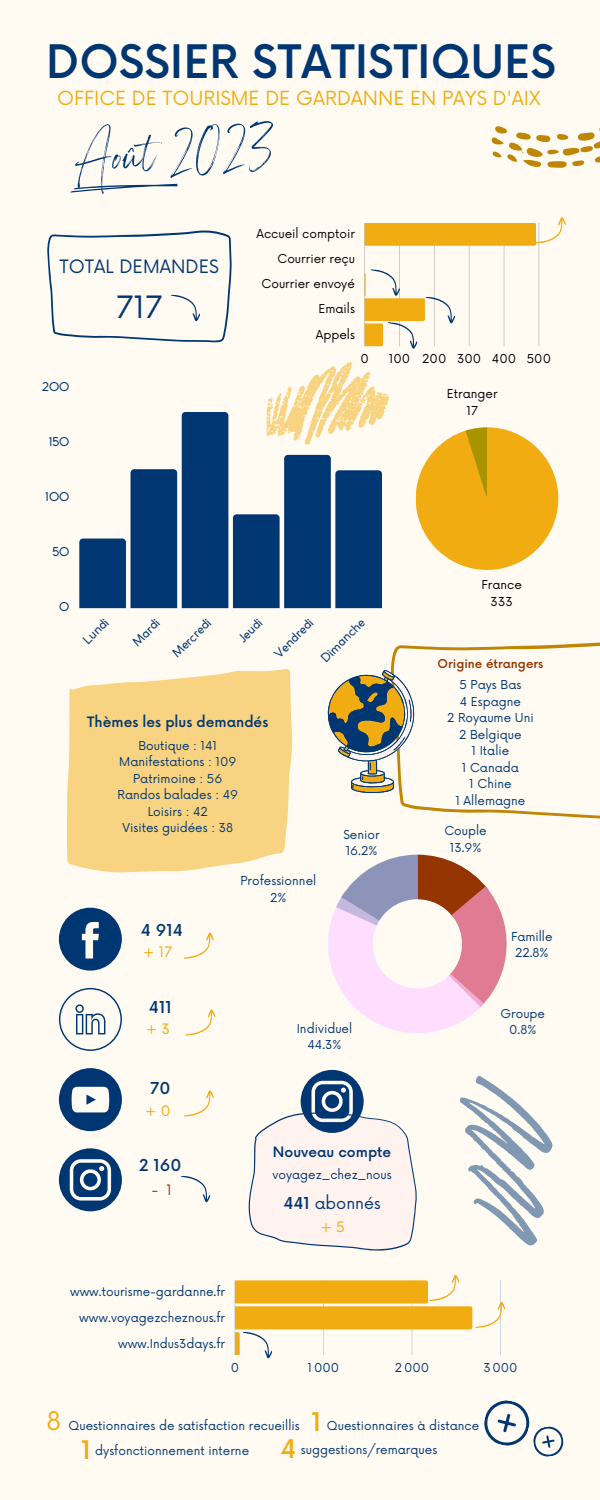
<style>
.page{position:relative;width:600px;height:1500px;background:#fffbf3}
.page>*{position:absolute;margin:0;border:0;box-sizing:border-box;transform-origin:0 0}
.t1{font:65px "Angella White";color:#003672}
.t2{font:500 45px "Now";color:#003672}
.t3{font:30px "Now";color:#003672}
.t4{font:500 25px "Now";color:#f1ac12}
.t5{font:25px "Now";color:#f1ac12}
.t6{font:19px "Now";color:#f1ac12}
.t7{font:18px "Now";color:#003672}
.t8{font:500 16px "Now";color:#003672}
.t9{font:16px "Now";color:#003672}
.t10{font:500 14px "Now";color:#003672}
.t11{font:14px "Now";color:#f1ac12}
.t12{font:14px "Now";color:#943400}
.t13{font:12px "Now";color:#003672}
.t14{font:12px "Now";color:#000}
.t15{font:12px "Coco Gothic";color:#003672}
.t16{font:500 12px "Now";color:#943400}
.s1{font-weight:500}
</style>
<div class="page">
<svg style="left:416px;top:427px;width:142px;height:143px"></svg>
<svg style="left:328px;top:855px;width:179px;height:178px"></svg>
<svg style="left:391px;top:642px;width:209px;height:177px"></svg>
<svg style="left:491px;top:126px;width:109px;height:42px"></svg>
<svg style="left:70px;top:183px;width:108px;height:10px"></svg>
<svg style="left:328px;top:670px;width:86px;height:123px"></svg>
<svg style="left:79px;top:362px;width:310px;height:246px"></svg>
<svg style="left:67px;top:669px;width:225px;height:204px;background:#f8d68c"></svg>
<svg style="left:59px;top:908px;width:63px;height:63px"></svg>
<svg style="left:59px;top:1148px;width:63px;height:63px"></svg>
<svg style="left:59px;top:988px;width:63px;height:63px"></svg>
<svg style="left:59px;top:1068px;width:63px;height:63px"></svg>
<svg style="left:184px;top:932px;width:30px;height:27px"></svg>
<svg style="left:185px;top:1009px;width:30px;height:27px"></svg>
<svg style="left:184px;top:1090px;width:30px;height:27px"></svg>
<svg style="left:248px;top:1070px;width:169px;height:181px"></svg>
<svg style="left:460px;top:1076px;width:93px;height:170px"></svg>
<svg style="left:484px;top:1400px;width:80px;height:57px"></svg>
<svg style="left:47px;top:230px;width:185px;height:112px"></svg>
<svg style="left:364px;top:217px;width:202px;height:132px"></svg>
<svg style="left:181px;top:1176px;width:30px;height:27px"></svg>
<svg style="left:234px;top:1275px;width:271px;height:84px"></svg>
<p class="t2" style="left:46px;top:38px;width:511px">DOSSIER STATISTIQUES</p>
<p class="t6" style="left:57px;top:88px;width:485px">OFFICE DE TOURISME DE GARDANNE EN PAYS D'AIX</p>
<p class="t1" style="left:71px;top:118px;width:202px;rotate:-4deg">Août 2023</p>
<p class="t7" style="left:60px;top:257px;width:161px">TOTAL DEMANDES</p>
<p class="t15" style="left:42px;top:382px;width:29px">200</p>
<p class="t15" style="left:48px;top:437px;width:23px">150</p>
<p class="t15" style="left:45px;top:492px;width:26px">100</p>
<p class="t15" style="left:52px;top:547px;width:19px">50</p>
<p class="t15" style="left:59px;top:602px;width:12px">0</p>
<p class="t3" style="left:116px;top:290px;width:48px">717</p>
<p class="t14" style="left:257px;top:227px;width:100px">Accueil comptoir</p>
<p class="t14" style="left:278px;top:252px;width:79px">Courrier reçu</p>
<p class="t14" style="left:262px;top:277px;width:95px">Courrier envoyé</p>
<p class="t14" style="left:318px;top:302px;width:38px">Emails</p>
<p class="t14" style="left:316px;top:328px;width:41px">Appels</p>
<p class="t14" style="left:360px;top:352px;width:10px">0</p>
<p class="t14" style="left:389px;top:352px;width:23px">100</p>
<p class="t14" style="left:422px;top:352px;width:26px">200</p>
<p class="t14" style="left:457px;top:352px;width:26px">300</p>
<p class="t14" style="left:492px;top:352px;width:26px">400</p>
<p class="t14" style="left:527px;top:352px;width:26px">500</p>
<p class="t14" style="left:447px;top:387px;width:52px">Etranger</p>
<p class="t14" style="left:467px;top:404px;width:13px">17</p>
<p class="t14" style="left:481px;top:578px;width:42px">France</p>
<p class="t14" style="left:491px;top:595px;width:24px">333</p>
<p class="t15" style="left:82px;top:639px;width:32px;rotate:-45deg">Lundi</p>
<p class="t15" style="left:132px;top:640px;width:34px;rotate:-45deg">Mardi</p>
<p class="t15" style="left:171px;top:652px;width:51px;rotate:-45deg">Mercredi</p>
<p class="t15" style="left:237px;top:637px;width:29px;rotate:-45deg">Jeudi</p>
<p class="t15" style="left:273px;top:652px;width:51px;rotate:-45deg">Vendredi</p>
<p class="t15" style="left:320px;top:657px;width:58px;rotate:-45deg">Dimanche</p>
<p class="t10" style="left:87px;top:715px;width:182px">Thèmes les plus demandés</p>
<p class="t13" style="left:138px;top:739px;width:80px">Boutique : 141</p>
<p class="t13" style="left:119px;top:755px;width:119px">Manifestations : 109</p>
<p class="t13" style="left:133px;top:772px;width:91px">Patrimoine : 56</p>
<p class="t13" style="left:117px;top:788px;width:122px">Randos balades : 49</p>
<p class="t13" style="left:148px;top:805px;width:62px">Loisirs : 42</p>
<p class="t13" style="left:122px;top:821px;width:112px">Visites guidées : 38</p>
<p class="t8" style="left:141px;top:921px;width:43px">4 914</p>
<p class="t11" style="left:143px;top:944px;width:31px">+ 17</p>
<p class="t13" style="left:240px;top:874px;width:77px">Professionnel</p>
<p class="t13" style="left:270px;top:891px;width:18px">2%</p>
<p class="t13" style="left:343px;top:828px;width:38px">Senior</p>
<p class="t13" style="left:346px;top:844px;width:33px">16.2%</p>
<p class="t8" style="left:149px;top:999px;width:24px">411</p>
<p class="t11" style="left:146px;top:1021px;width:26px">+ 3</p>
<p class="t8" style="left:150px;top:1079px;width:22px">70</p>
<p class="t11" style="left:145px;top:1103px;width:27px">+ 0</p>
<p class="t8" style="left:139px;top:1157px;width:44px">2 160</p>
<p class="t12" style="left:152px;top:1182px;width:22px">- 1</p>
<p class="t13" style="left:70px;top:1285px;width:157px">www.tourisme-gardanne.fr</p>
<p class="t13" style="left:79px;top:1311px;width:147px">www.voyagezcheznous.fr</p>
<p class="t13" style="left:118px;top:1337px;width:109px">www.Indus3days.fr</p>
<p class="t13" style="left:297px;top:1022px;width:57px">Individuel</p>
<p class="t13" style="left:307px;top:1038px;width:36px">44.3%</p>
<p class="t10" style="left:273px;top:1144px;width:120px">Nouveau compte</p>
<p class="t13" style="left:272px;top:1168px;width:121px">voyagez_chez_nous</p>
<p class="t9" style="left:283px;top:1194px;width:99px"><span class="s1">441</span> abonnés</p>
<p class="t11" style="left:320px;top:1219px;width:26px">+ 5</p>
<p class="t16" style="left:438px;top:657px;width:107px">Origine étrangers</p>
<p class="t13" style="left:459px;top:678px;width:63px">5 Pays Bas</p>
<p class="t13" style="left:460px;top:695px;width:63px">4 Espagne</p>
<p class="t13" style="left:447px;top:711px;width:88px">2 Royaume Uni</p>
<p class="t13" style="left:459px;top:728px;width:64px">2 Belgique</p>
<p class="t13" style="left:471px;top:744px;width:39px">1 Italie</p>
<p class="t13" style="left:462px;top:761px;width:59px">1 Canada</p>
<p class="t13" style="left:469px;top:777px;width:44px">1 Chine</p>
<p class="t13" style="left:455px;top:794px;width:71px">1 Allemagne</p>
<p class="t13" style="left:444px;top:824px;width:44px">Couple</p>
<p class="t13" style="left:450px;top:841px;width:33px">13.9%</p>
<p class="t13" style="left:511px;top:930px;width:43px">Famille</p>
<p class="t13" style="left:515px;top:946px;width:35px">22.8%</p>
<p class="t13" style="left:500px;top:1007px;width:46px">Groupe</p>
<p class="t13" style="left:509px;top:1023px;width:29px">0.8%</p>
<p class="t13" style="left:231px;top:1361px;width:10px">0</p>
<p class="t13" style="left:308px;top:1361px;width:33px">1000</p>
<p class="t13" style="left:395px;top:1361px;width:36px">2000</p>
<p class="t13" style="left:483px;top:1361px;width:36px">3000</p>
<p class="t5" style="left:46px;top:1407px;width:16px">8</p>
<p class="t13" style="left:69px;top:1419px;width:233px">Questionnaires de satisfaction recueillis</p>
<p class="t4" style="left:81px;top:1437px;width:11px">1</p>
<p class="t13" style="left:95px;top:1444px;width:156px">dysfonctionnement interne</p>
<p class="t4" style="left:312px;top:1408px;width:11px">1</p>
<p class="t13" style="left:327px;top:1419px;width:154px">Questionnaires à distance</p>
<p class="t4" style="left:280px;top:1436px;width:17px">4</p>
<p class="t13" style="left:301px;top:1443px;width:138px">suggestions/remarques</p>
</div>
